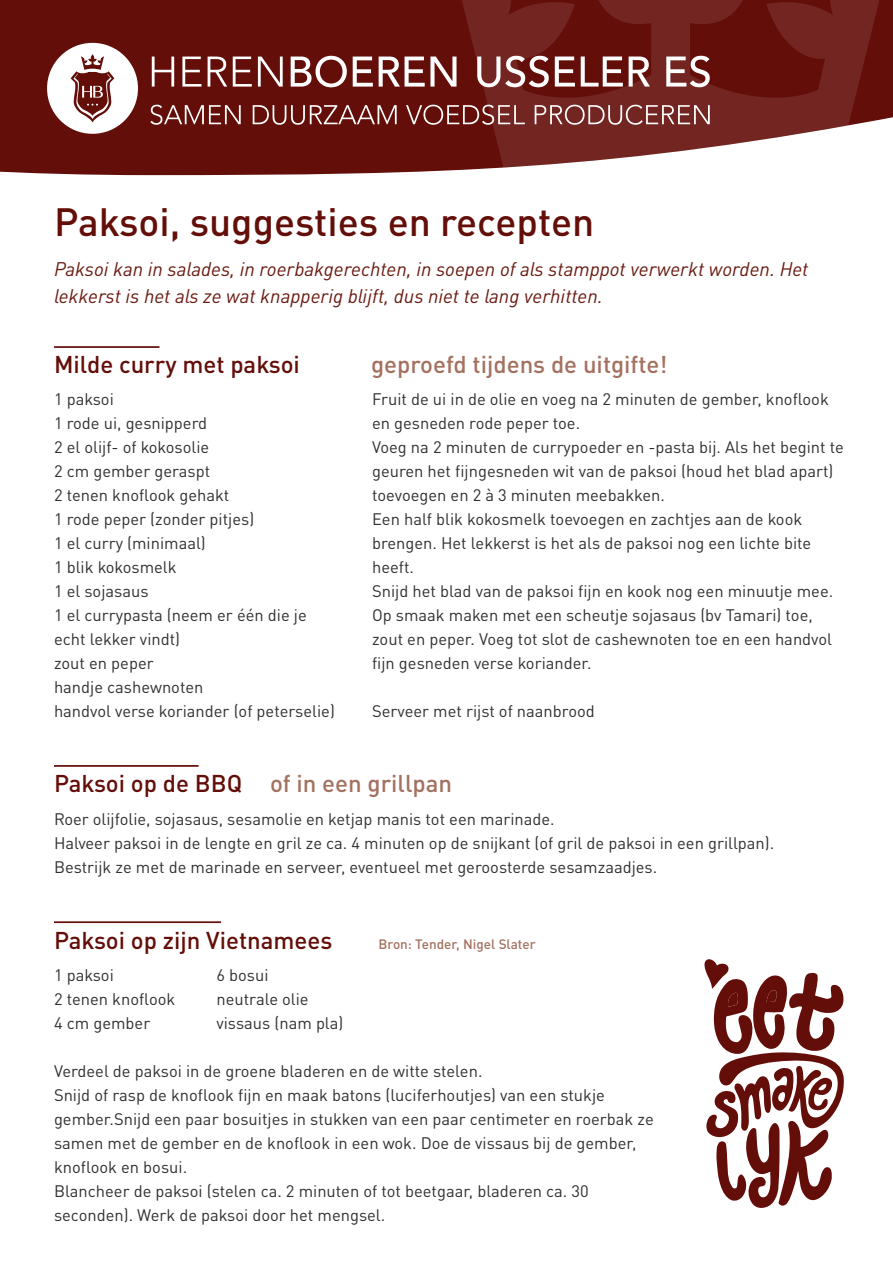
<style>
.page{position:relative;width:893px;height:1263px;background:#fff}
.page>*{position:absolute;margin:0;border:0;box-sizing:border-box;transform-origin:0 0}
.k1{font:500 39px "DINOT";color:#630e09}
.k2{font:500 24px "DINOT";color:#a47160}
.k2-2{font:500 24px "DINOT";color:#630e09}
.intro{font:italic 19.5px/27px "DINOT";color:#6a1a10}
.r{font:16.5px/24px "DINOT";color:#312f30}
.r_twee_kolommen{font:16.5px "DINOT";color:#312f30}
.k2-3{font:500 13.5px "DINOT";color:#a47160}
.s1{color:#630e09}
</style>
<div class="page">
<div style="left:0;top:0;width:443px;height:175px;background:#630e09"></div>
<svg style="left:443px;top:0;width:450px;height:171px;background:#813d39"></svg>
<svg style="left:47px;top:43px;width:91px;height:91px"></svg>
<svg style="left:152px;top:57px;width:22px;height:30px"></svg>
<svg style="left:182px;top:57px;width:19px;height:30px"></svg>
<svg style="left:208px;top:57px;width:19px;height:30px"></svg>
<svg style="left:233px;top:57px;width:19px;height:30px"></svg>
<svg style="left:258px;top:57px;width:25px;height:30px"></svg>
<svg style="left:291px;top:56px;width:56px;height:31px"></svg>
<svg style="left:353px;top:57px;width:20px;height:30px"></svg>
<svg style="left:379px;top:57px;width:77px;height:30px"></svg>
<svg style="left:150px;top:105px;width:91px;height:20px;background:#8b4c48"></svg>
<svg style="left:253px;top:105px;width:144px;height:20px;background:#894945"></svg>
<svg style="left:406px;top:105px;width:119px;height:20px;background:#8a4a46"></svg>
<svg style="left:535px;top:105px;width:175px;height:20px;background:#945a57"></svg>
<svg style="left:477px;top:56px;width:72px;height:31px"></svg>
<svg style="left:555px;top:57px;width:20px;height:30px"></svg>
<svg style="left:581px;top:57px;width:42px;height:30px"></svg>
<svg style="left:629px;top:57px;width:21px;height:30px"></svg>
<svg style="left:666px;top:56px;width:44px;height:31px"></svg>
<svg style="left:704px;top:959px;width:140px;height:249px"></svg>
<hr style="left:54px;top:346px;width:105px;height:2px;background:#630e09">
<hr style="left:54px;top:921px;width:167px;height:2px;background:#630e09">
<hr style="left:54px;top:765px;width:145px;height:2px;background:#630e09">
<p class="k1" style="left:54px;top:197px;width:542px">Paksoi, suggesties en recepten</p>
<p class="intro" style="left:54px;top:256px;width:756px">Paksoi kan in salades, in roerbakgerechten, in soepen of als stamppot verwerkt worden. Het lekkerst is het als ze wat knapperig blijft, dus niet te lang verhitten.</p>
<p class="k2-2" style="left:54px;top:349px;width:247px">Milde curry met paksoi</p>
<p class="k2" style="left:371px;top:349px;width:298px">geproefd tijdens de uitgifte!</p>
<p class="r" style="left:54px;top:387px;width:61px">1 paksoi</p>
<p class="r" style="left:54px;top:411px;width:155px">1 rode ui, gesnipperd</p>
<p class="r" style="left:54px;top:435px;width:157px">2 el olijf- of kokosolie</p>
<p class="r" style="left:54px;top:459px;width:158px">2 cm gember geraspt</p>
<p class="r" style="left:54px;top:483px;width:177px">2 tenen knoflook gehakt</p>
<p class="r" style="left:54px;top:507px;width:202px">1 rode peper (zonder pitjes)</p>
<p class="r" style="left:54px;top:531px;width:153px">1 el curry (minimaal)</p>
<p class="r" style="left:54px;top:555px;width:124px">1 blik kokosmelk</p>
<p class="r" style="left:54px;top:579px;width:96px">1 el sojasaus</p>
<p class="r" style="left:54px;top:603px;width:254px">1 el currypasta (neem er één die je echt lekker vindt)</p>
<p class="r" style="left:54px;top:651px;width:101px">zout en peper</p>
<p class="r" style="left:54px;top:675px;width:151px">handje cashewnoten</p>
<p class="r" style="left:54px;top:699px;width:282px">handvol verse koriander (of peterselie)</p>
<p class="r" style="left:372px;top:387px;width:458px">Fruit de ui in de olie en voeg na 2 minuten de gember, knoflook en gesneden rode peper toe.</p>
<p class="r" style="left:372px;top:435px;width:473px">Voeg na 2 minuten de currypoeder en -pasta bij. Als het begint te geuren het fijngesneden wit van de paksoi (houd het blad apart) toevoegen en 2 à 3 minuten meebakken.</p>
<p class="r" style="left:372px;top:507px;width:441px">Een half blik kokosmelk toevoegen en zachtjes aan de kook brengen. Het lekkerst is het als de paksoi nog een lichte bite heeft.</p>
<p class="r" style="left:372px;top:579px;width:463px">Snijd het blad van de paksoi fijn en kook nog een minuutje mee.</p>
<p class="r" style="left:372px;top:603px;width:461px">Op smaak maken met een scheutje sojasaus (bv Tamari) toe, zout en peper. Voeg tot slot de cashewnoten toe en een handvol fijn gesneden verse koriander.</p>
<p class="r" style="left:372px;top:699px;width:224px">Serveer met rijst of naanbrood</p>
<p class="k2" style="left:54px;top:768px;width:400px"><span class="s1">Paksoi op de BBQ</span> of in een grillpan</p>
<p class="r" style="left:54px;top:806px;width:502px">Roer olijfolie, sojasaus, sesamolie en ketjap manis tot een marinade.</p>
<p class="r" style="left:54px;top:830px;width:722px">Halveer paksoi in de lengte en gril ze ca. 4 minuten op de snijkant (of gril de paksoi in een grillpan).</p>
<p class="r" style="left:54px;top:854px;width:605px">Bestrijk ze met de marinade en serveer, eventueel met geroosterde sesamzaadjes.</p>
<p class="k2-2" style="left:54px;top:924px;width:280px">Paksoi op zijn Vietnamees</p>
<p class="k2-3" style="left:379px;top:935px;width:159px">Bron: Tender, Nigel Slater</p>
<p class="r" style="left:54px;top:963px;width:61px">1 paksoi</p>
<p class="r" style="left:54px;top:987px;width:123px">2 tenen knoflook</p>
<p class="r" style="left:54px;top:1011px;width:98px">4 cm gember</p>
<p class="r" style="left:54px;top:1059px;width:430px">Verdeel de paksoi in de groene bladeren en de witte stelen.</p>
<p class="r" style="left:54px;top:1083px;width:601px">Snijd of rasp de knoflook fijn en maak batons (luciferhoutjes) van een stukje gember.Snijd een paar bosuitjes in stukken van een paar centimeter en roerbak ze samen met de gember en de knoflook in een wok. Doe de vissaus bij de gember, knoflook en bosui.</p>
<p class="r" style="left:54px;top:1179px;width:536px">Blancheer de paksoi (stelen ca. 2 minuten of tot beetgaar, bladeren ca. 30 seconden). Werk de paksoi door het mengsel.</p>
<p class="r_twee_kolommen" style="left:216px;top:965px;width:54px">6 bosui</p>
<p class="r_twee_kolommen" style="left:216px;top:989px;width:94px">neutrale olie</p>
<p class="r_twee_kolommen" style="left:216px;top:1013px;width:128px">vissaus (nam pla)</p>
</div>
